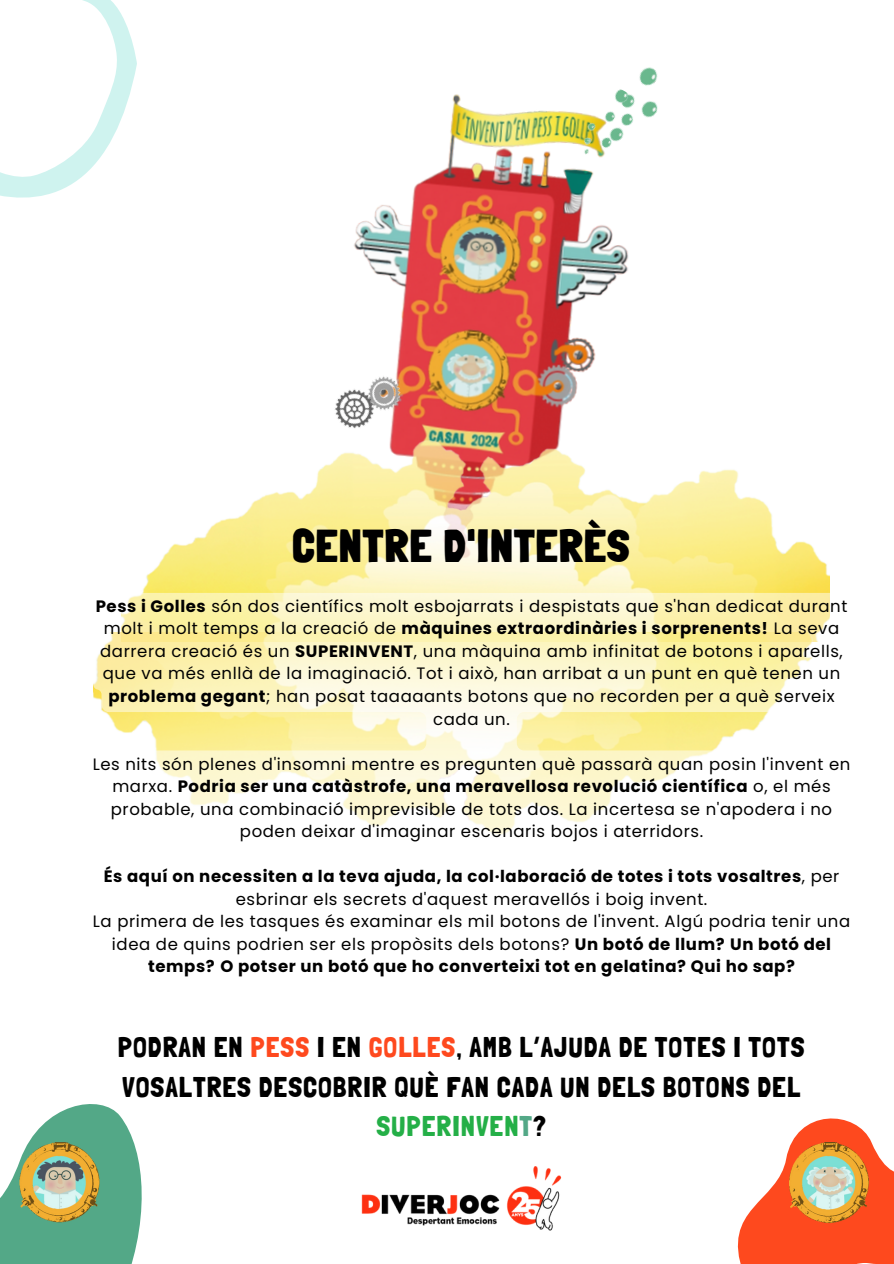
<style>
.page{position:relative;width:894px;height:1264px;background:#fff}
.page>*{position:absolute;margin:0;border:0;box-sizing:border-box;transform-origin:0 0}
.t1{font:900 45px "Londrina Solid";letter-spacing:.035em;color:#000}
.t2{font:28.5px/39.3px "Londrina Solid";letter-spacing:.035em;color:#000;text-align:center}
.t3{font:16.5px/22.5px "Poppins";letter-spacing:.035em;color:#010101;text-align:center}
.t4{font:700 16.5px/22.5px "Poppins";letter-spacing:.035em;color:#010101;text-align:center}
.s1{font-weight:700}
.s2{font-weight:400}
.s3{color:#fe491e}
.s4{color:#24af47}
.s5{color:#53a887}
</style>
<div class="page">
<svg style="left:737px;top:1118px;width:156px;height:145px"></svg>
<svg style="left:0;top:1104px;width:142px;height:159px"></svg>
<img style="left:361px;top:1166px;width:201px;height:65px">
<img style="left:788px;top:1142px;width:80px;height:80px">
<img style="left:20px;top:1142px;width:80px;height:80px">
<svg style="left:0;top:0;width:137px;height:198px"></svg>
<img style="left:354px;top:94px;width:275px;height:346px">
<img style="left:142px;top:440px;width:687px;height:153px">
<img style="left:550px;top:67px;width:108px;height:121px">
<img style="left:555px;top:78px;width:98px;height:109px">
<img style="left:290px;top:328px;width:150px;height:150px">
<svg style="left:93px;top:593px;width:737px;height:242px"></svg>
<p class="t1" style="left:292px;top:519px;width:338px">CENTRE D'INTERÈS</p>
<p class="t3" style="left:96px;top:595px;width:753px"><span class="s1">Pess i Golles</span> són dos científics molt esbojarrats i despistats que s'han dedicat durant molt i molt temps a la creació de <span class="s1">màquines extraordinàries i sorprenents!</span> La seva darrera creació és un <span class="s1">SUPERINVENT</span>, una màquina amb infinitat de botons i aparells, que va més enllà de la imaginació. Tot i això, han arribat a un punt en què tenen un <span class="s1">problema gegant</span>; han posat taaaaants botons que no recorden per a què serveix cada un.</p>
<p class="t3" style="left:93px;top:752px;width:759px">Les nits són plenes d'insomni mentre es pregunten què passarà quan posin l'invent en marxa. <span class="s1">Podria ser una catàstrofe, una meravellosa revolució científica</span> o, el més probable, una combinació imprevisible de tots dos. La incertesa se n'apodera i no poden deixar d'imaginar escenaris bojos i aterridors.</p>
<p class="t4" style="left:104px;top:865px;width:737px">És aquí on necessiten a la teva ajuda, la col·laboració de totes i tots vosaltres<span class="s2">, per esbrinar els secrets d'aquest meravellós i boig invent.</span></p>
<h2 class="t3" style="left:93px;top:910px;width:758px">La primera de les tasques és examinar els mil botons de l'invent. Algú podria tenir una idea de quins podrien ser els propòsits dels botons? <span class="s1">Un botó de llum? Un botó del temps? O potser un botó que ho converteixi tot en gelatina? Qui ho sap?</span></h2>
<p class="t2" style="left:118px;top:1027px;width:687px">PODRAN EN <span class="s3">PESS</span> I EN <span class="s3">GOLLES</span>, AMB L’AJUDA DE TOTES I TOTS<br>VOSALTRES DESCOBRIR QUÈ FAN CADA UN DELS BOTONS DEL<br><span class="s4">SUPERINVEN</span><span class="s5">T</span>?</p>
</div>
